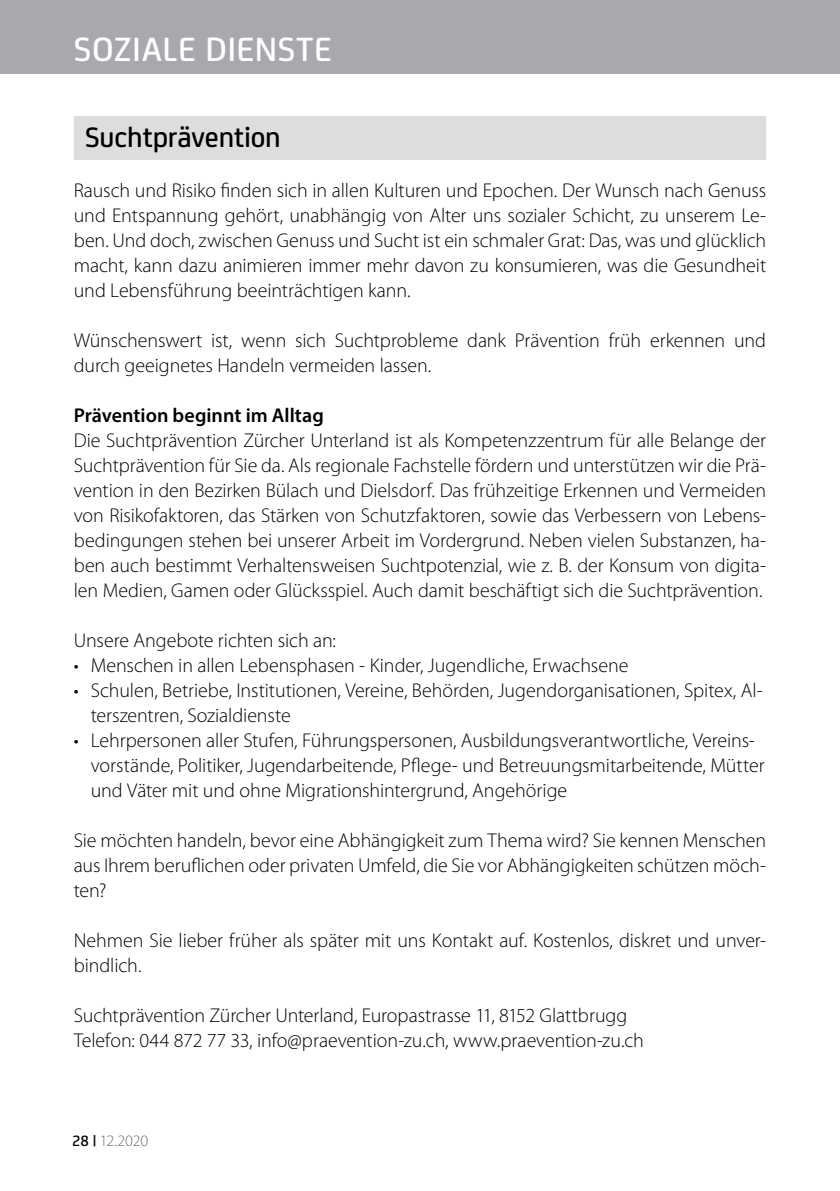
<style>
.page{position:relative;width:840px;height:1191px;background:#fff}
.page>*{position:absolute;margin:0;border:0;box-sizing:border-box;transform-origin:0 0}
.t1{font:500 36px "FS Joey";letter-spacing:.02em;color:#fff}
.t2{font:500 30px "FS Joey";letter-spacing:-.005em;color:#000}
.t3{font:300 20px/25px "Myriad Pro";letter-spacing:-.005em;color:#000}
.t4{font:600 20px "Myriad Pro";color:#000}
.t5{font:300 16px "Myriad Pro";letter-spacing:-.015em;color:#6d6e71}
.s1{font-family:"FS Joey";font-weight:500;color:#000}
</style>
<div class="page">
<div style="left:0;top:0;width:839px;height:74px;background:#a7a9ac"></div>
<div style="left:74px;top:116px;width:691px;height:44px;background:#dcddde"></div>
<h1 class="t1" style="left:74px;top:23px;width:259px">SOZIALE DIENSTE</h1>
<h2 class="t2" style="left:85px;top:115px;width:197px">Suchtprävention</h2>
<p class="t3" style="left:74px;top:178px;width:693px;text-align:justify">Rausch und Risiko finden sich in allen Kulturen und Epochen. Der Wunsch nach Genuss und Entspannung gehört, unabhängig von Alter uns sozialer Schicht, zu unserem Le&shy;ben. U nd doch, zwischen Genuss und Sucht ist ein schmaler Grat: Das, was und glücklich macht, kann dazu animieren immer mehr davon zu konsumieren, was die Gesundheit und Lebensführung beeinträchtigen kann.</p>
<p class="t3" style="left:74px;top:328px;width:693px">Wünschenswert ist, wenn sich Suchtprobleme dank Prävention früh erkennen und durch geeignetes Handeln vermeiden lassen.</p>
<p class="t4" style="left:74px;top:403px;width:251px">Prävention beginnt im Alltag</p>
<p class="t3" style="left:74px;top:428px;width:693px;text-align:justify">Die Suchtprävention Zürcher U nterland ist als Kompetenzzentrum für alle Belange der Suchtprävention für Sie da. Als regionale Fachstelle fördern und unterstützen wir die Prä&shy;vention in den Bezirken Bülach und Dielsdorf. Das frühzeitige Erkennen und Vermeiden von Risikofaktoren, das Stärken von Schutzfaktoren, sowie das Verbessern von Lebens&shy;bedingungen stehen bei unserer Arbeit im Vordergrund. Neben vielen Substanzen, ha&shy;ben auch bestimmt Verhaltensweisen Suchtpotenzial, wie z. B. der Konsum von digita&shy;len Medien, Gamen oder Glücksspiel. Auch damit beschäftigt sich die Suchtprävention.</p>
<p class="t3" style="left:74px;top:628px;width:263px">U nsere Angebote richten sich an:</p>
<p class="t3" style="left:74px;top:653px;width:556px">• Menschen in allen Lebensphasen - Kinder, Jugendliche, Erwachsene</p>
<p class="t3" style="left:91px;top:678px;width:673px;text-indent:-17px">• Schulen, Betriebe, I nstitutionen, Vereine, Behörden, Jugendorganisationen, Spitex, Al&shy;terszentren, Sozialdienste</p>
<p class="t3" style="left:91px;top:728px;width:675px;text-indent:-17px">• Lehrpersonen aller Stufen, Führungspersonen, Ausbildungsverantwortliche, Vereins&shy;vorstände, Politiker, Jugendarbeitende, Pflege- und Betreuungsmitarbeitende, Mütter und Väter mit und ohne Migrationshintergrund, Angehörige</p>
<p class="t3" style="left:74px;top:828px;width:693px;text-align:justify">Sie möchten handeln, bevor eine Abhängigkeit zum Thema wird? Sie kennen Menschen aus I hrem beruflichen oder privaten U mfeld, die Sie vor Abhängigkeiten schützen möch&shy;ten?</p>
<p class="t3" style="left:74px;top:928px;width:693px">Nehmen Sie lieber früher als später mit uns Kontakt auf. Kostenlos, diskret und unver&shy;bindlich.</p>
<p class="t3" style="left:74px;top:1003px;width:571px">Suchtprävention Zürcher U nterland, Europastrasse 11, 8152 Glattbrugg<br>Telefon: 044 872 77 33, info@praevention-zu.ch, www.praevention-zu.ch</p>
<p class="t5" style="left:72px;top:1131px;width:78px"><span class="s1">28 |</span> 12.2020</p>
</div>
